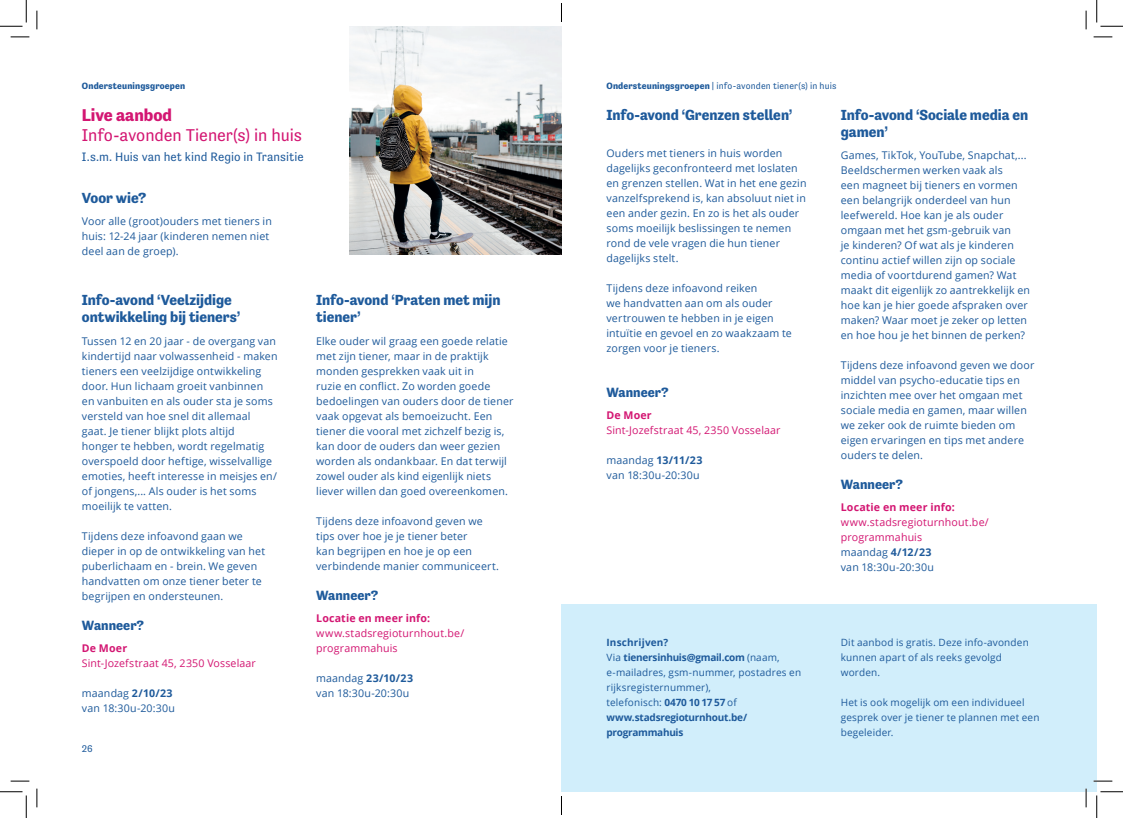
<style>
.page{position:relative;width:1123px;height:818px;background:#fff}
.page>*{position:absolute;margin:0;border:0;box-sizing:border-box;transform-origin:0 0}
.t1{font:17.5px "Tenso";letter-spacing:-.005em;color:#d31672}
.t2{font:700 17.5px "Tenso";color:#d31672}
.t3{font:700 15px/17.5px "Tenso";color:#1e5a9b}
.t4{font:700 13.75px "Tenso";color:#1e5a9b}
.t5{font:12.5px "Tenso";letter-spacing:.005em;color:#1e5a9b}
.t6{font:10.62px/15px "Open Sans";letter-spacing:.015em;color:#1e5a9b}
.t7{font:10.62px/15px "Open Sans";letter-spacing:.015em;color:#d31672}
.t8{font:700 10.62px "Open Sans";letter-spacing:.015em;color:#d31672}
.t9{font:700 10px/15px "Open Sans";letter-spacing:-.025em;color:#1e5a9b}
.t10{font:10px/15px "Open Sans";letter-spacing:.015em;color:#1e5a9b}
.t11{font:10px "Tenso";color:#1e5a9b}
.t12{font:9.38px "Tenso";letter-spacing:.015em;color:#1e5a9b}
.t13{font:700 9.38px "Tenso";letter-spacing:.015em;color:#1e5a9b}
.s1{font-weight:700}
.s2{color:#1e5a9b}
.s3{font-weight:700;color:#1e5a9b}
.s4{font-weight:400}
</style>
<div class="page">
<img style="left:349px;top:26px;width:212px;height:229px">
<div style="left:561px;top:604px;width:535px;height:188px;background:#d1eefb"></div>
<svg style="left:11px;top:36px;width:18px;height:2px"></svg>
<svg style="left:1093px;top:36px;width:19px;height:2px"></svg>
<svg style="left:11px;top:780px;width:18px;height:2px"></svg>
<svg style="left:1093px;top:780px;width:19px;height:2px"></svg>
<svg style="left:36px;top:11px;width:2px;height:18px"></svg>
<svg style="left:36px;top:788px;width:2px;height:19px"></svg>
<svg style="left:1085px;top:11px;width:1px;height:18px"></svg>
<svg style="left:1085px;top:788px;width:1px;height:19px"></svg>
<svg style="left:0;top:0;width:27px;height:27px"></svg>
<svg style="left:0;top:791px;width:27px;height:27px"></svg>
<svg style="left:1096px;top:0;width:27px;height:27px"></svg>
<svg style="left:1096px;top:791px;width:27px;height:27px"></svg>
<svg style="left:561px;top:3px;width:1px;height:19px"></svg>
<svg style="left:561px;top:796px;width:1px;height:19px"></svg>
<p class="t13" style="left:82px;top:80px;width:105px">Ondersteuningsgroepen</p>
<h1 class="t2" style="left:82px;top:106px;width:92px">Live aanbod</h1>
<h1 class="t1" style="left:82px;top:125px;width:222px">Info-avonden Tiener(s) in huis</h1>
<p class="t5" style="left:82px;top:149px;width:223px">I.s.m. Huis van het kind Regio in Transitie</p>
<h2 class="t3" style="left:82px;top:189px;width:66px">Voor wie?</h2>
<p class="t6" style="left:82px;top:214px;width:191px">Voor alle (groot)ouders met tieners in huis: 12-24 jaar (kinderen nemen niet deel aan de groep).</p>
<h2 class="t3" style="left:82px;top:291px;width:160px">Info-avond ‘Veelzijdige ontwikkeling bij tieners’</h2>
<p class="t6" style="left:82px;top:333px;width:197px">Tussen 12 en 20 jaar - de overgang van kindertijd naar volwassenheid - maken tieners een veelzijdige ontwikkeling door. Hun lichaam groeit vanbinnen en vanbuiten en als ouder sta je soms versteld van hoe snel dit allemaal gaat. Je tiener blijkt plots altijd<br>honger te hebben, wordt regelmatig overspoeld door heftige, wisselvallige emoties, heeft interesse in meisjes en/ of jongens,... Als ouder is het soms moeilijk te vatten.</p>
<p class="t6" style="left:82px;top:528px;width:185px">Tijdens deze infoavond gaan we dieper in op de ontwikkeling van het puberlichaam en - brein. We geven handvatten om onze tiener beter te begrijpen en ondersteunen.</p>
<p class="t4" style="left:82px;top:617px;width:64px">Wanneer?</p>
<p class="t8" style="left:82px;top:640px;width:47px">De Moer</p>
<p class="t7" style="left:82px;top:655px;width:175px">Sint-Jozefstraat 45, 2350 Vosselaar</p>
<p class="t6" style="left:82px;top:685px;width:95px">maandag <span class="s1">2/10/23 </span>van 18:30u-20:30u</p>
<h2 class="t3" style="left:316px;top:291px;width:186px">Info-avond ‘Praten met mijn tiener’</h2>
<p class="t6" style="left:316px;top:333px;width:199px">Elke ouder wil graag een goede relatie met zijn tiener, maar in de praktijk monden gesprekken vaak uit in<br>ruzie en conflict. Zo worden goede bedoelingen van ouders door de tiener vaak opgevat als bemoeizucht. Een tiener die vooral met zichzelf bezig is, kan door de ouders dan weer gezien worden als ondankbaar. En dat terwijl zowel ouder als kind eigenlijk niets liever willen dan goed overeenkomen.</p>
<p class="t6" style="left:316px;top:513px;width:184px">Tijdens deze infoavond geven we tips over hoe je je tiener beter<br>kan begrijpen en hoe je op een verbindende manier communiceert.</p>
<p class="t4" style="left:316px;top:587px;width:64px">Wanneer?</p>
<p class="t8" style="left:316px;top:610px;width:115px">Locatie en meer info:</p>
<p class="t7" style="left:316px;top:625px;width:150px">www.stadsregioturnhout.be/ programmahuis</p>
<p class="t6" style="left:316px;top:670px;width:98px">maandag <span class="s1">23/10/23 </span>van 18:30u-20:30u</p>
<p class="t11" style="left:82px;top:743px;width:12px">26</p>
<p class="t12" style="left:606px;top:80px;width:231px"><span class="s1">Ondersteuningsgroepen</span> | info-avonden tiener(s) in huis</p>
<h2 class="t3" style="left:606px;top:106px;width:187px">Info-avond ‘Grenzen stellen’</h2>
<p class="t6" style="left:606px;top:145px;width:201px">Ouders met tieners in huis worden dagelijks geconfronteerd met loslaten en grenzen stellen. Wat in het ene gezin vanzelfsprekend is, kan absoluut niet in een ander gezin. En zo is het als ouder soms moeilijk beslissingen te nemen rond de vele vragen die hun tiener dagelijks stelt.</p>
<p class="t6" style="left:606px;top:280px;width:187px">Tijdens deze infoavond reiken<br>we handvatten aan om als ouder vertrouwen te hebben in je eigen intuïtie en gevoel en zo waakzaam te zorgen voor je tieners.</p>
<p class="t4" style="left:606px;top:384px;width:64px">Wanneer?</p>
<p class="t8" style="left:606px;top:407px;width:47px">De Moer</p>
<p class="t7" style="left:606px;top:422px;width:175px">Sint-Jozefstraat 45, 2350 Vosselaar</p>
<p class="t6" style="left:606px;top:452px;width:97px">maandag <span class="s1">13/11/23 </span>van 18:30u-20:30u</p>
<h2 class="t3" style="left:841px;top:106px;width:189px">Info-avond ‘Sociale media en gamen’</h2>
<p class="t6" style="left:841px;top:148px;width:191px">Games, TikTok, YouTube, Snapchat,...<br>Beeldschermen werken vaak als<br>een magneet bij tieners en vormen een belangrijk onderdeel van hun leefwereld. Hoe kan je als ouder omgaan met het gsm-gebruik van<br>je kinderen? Of wat als je kinderen continu actief willen zijn op sociale media of voortdurend gamen? Wat maakt dit eigenlijk zo aantrekkelijk en hoe kan je hier goede afspraken over maken? Waar moet je zeker op letten en hoe hou je het binnen de perken?</p>
<p class="t6" style="left:841px;top:358px;width:195px">Tijdens deze infoavond geven we door middel van psycho-educatie tips en inzichten mee over het omgaan met sociale media en gamen, maar willen we zeker ook de ruimte bieden om eigen ervaringen en tips met andere ouders te delen.</p>
<p class="t4" style="left:841px;top:477px;width:64px">Wanneer?</p>
<p class="t8" style="left:841px;top:500px;width:115px">Locatie en meer info:</p>
<p class="t7" style="left:841px;top:515px;width:150px">www.stadsregioturnhout.be/ programmahuis<br><span class="s2">maandag</span> <span class="s3">4/12/23<br></span><span class="s2">van 18:30u-20:30u</span></p>
<p class="t9" style="left:606px;top:635px;width:196px">Inschrijven?<br><span class="s4">Via</span> tienersinhuis@gmail.com <span class="s4">(naam, e-mailadres, gsm-nummer, postadres en rijksregisternummer),<br>telefonisch:</span> 0470 10 17 57 <span class="s4">of </span>www.stadsregioturnhout.be/ programmahuis</p>
<p class="t10" style="left:840px;top:635px;width:189px">Dit aanbod is gratis. Deze info-avonden kunnen apart of als reeks gevolgd worden.</p>
<p class="t10" style="left:840px;top:695px;width:200px">Het is ook mogelijk om een individueel gesprek over je tiener te plannen met een begeleider.</p>
</div>
